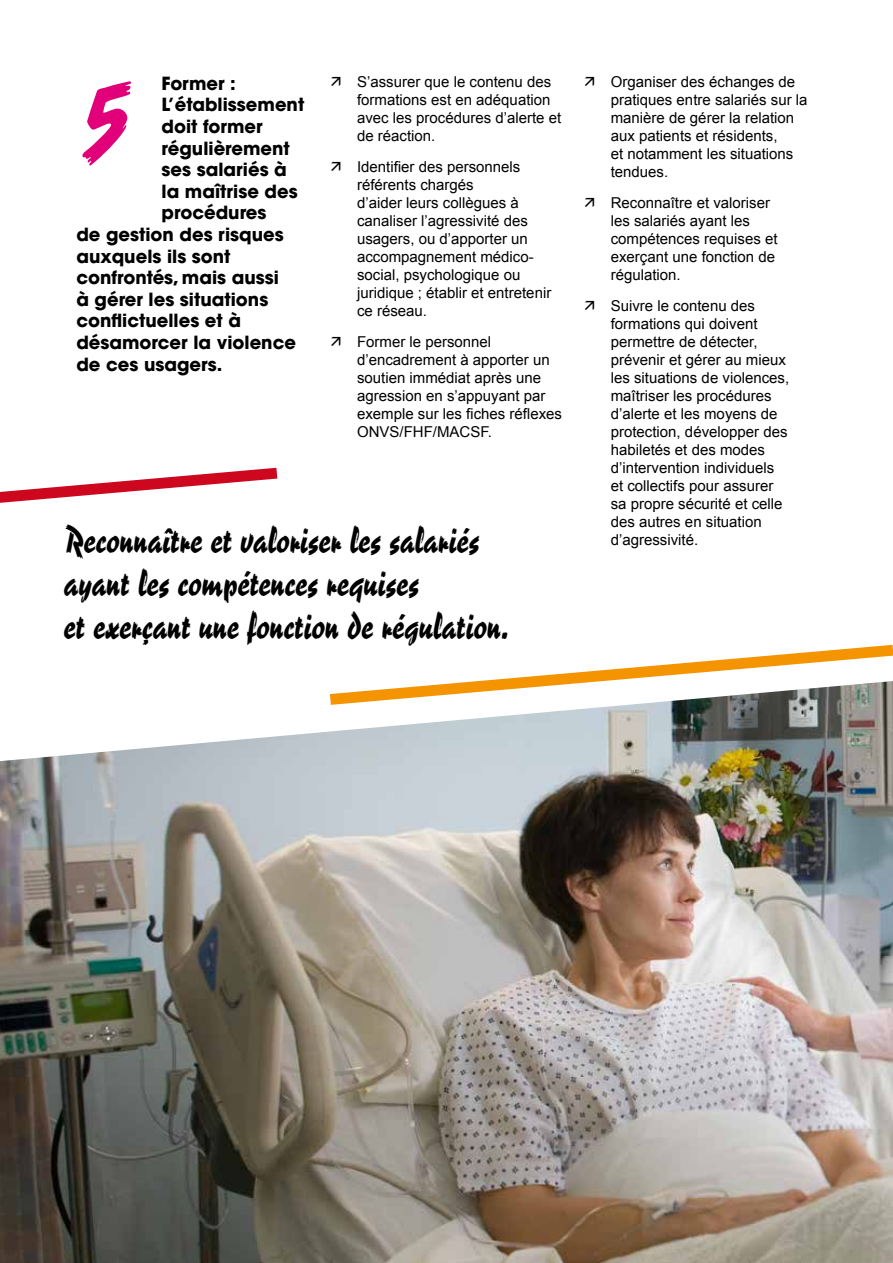
<style>
.page{position:relative;width:893px;height:1263px;background:#fff}
.page>*{position:absolute;margin:0;border:0;box-sizing:border-box;transform-origin:0 0}
.t1{font:108px "Reporter LT Std 2";color:#e2007a}
.t2{font:36px/43.2px "Reporter LT Std 2";color:#000}
.t3{font:700 18px "ITC Avant Garde Std";color:#000}
.t4{font:15px/18px "Arial";color:#000}
</style>
<div class="page">
<img style="left:0;top:761px;width:893px;height:502px">
<svg style="left:2px;top:467px;width:891px;height:294px"></svg>
<svg style="left:0;top:468px;width:277px;height:35px"></svg>
<div style="left:825px;top:0;width:68px;height:681px;background:#fff"></div>
<svg style="left:330px;top:645px;width:563px;height:60px"></svg>
<p class="t3" style="left:162px;top:72px;width:76px">Former :</p>
<p class="t3" style="left:162px;top:93px;width:144px">L’établissement</p>
<p class="t3" style="left:162px;top:115px;width:103px">doit former</p>
<p class="t3" style="left:162px;top:136px;width:130px">régulièrement</p>
<p class="t3" style="left:162px;top:158px;width:127px">ses salariés à</p>
<p class="t3" style="left:162px;top:180px;width:138px">la maîtrise des</p>
<p class="t3" style="left:162px;top:201px;width:107px">procédures</p>
<p class="t3" style="left:76px;top:223px;width:209px">de gestion des risques</p>
<p class="t3" style="left:76px;top:244px;width:156px">auxquels ils sont</p>
<p class="t3" style="left:76px;top:266px;width:204px">confrontés, mais aussi</p>
<p class="t3" style="left:76px;top:288px;width:193px">à gérer les situations</p>
<p class="t3" style="left:76px;top:309px;width:166px">conflictuelles et à</p>
<p class="t3" style="left:76px;top:331px;width:221px">désamorcer la violence</p>
<p class="t3" style="left:76px;top:352px;width:147px">de ces usagers.</p>
<h1 class="t1" style="left:77px;top:55px;width:52px">5</h1>
<p class="t4" style="left:357px;top:73px;width:206px">S’assurer que le contenu des formations est en adéquation avec les procédures d’alerte et de réaction.</p>
<p class="t4" style="left:357px;top:158px;width:196px">Identifier des personnels référents chargés<br>d’aider leurs collègues à canaliser l’agressivité des usagers, ou d’apporter un accompagnement médico&shy;social, psychologique ou juridique ; établir et entretenir ce réseau.</p>
<p class="t4" style="left:357px;top:333px;width:207px">Former le personnel d’encadrement à apporter un soutien immédiat après une agression en s’appuyant par exemple sur les fiches réflexes<br>ONVS/FHF/MACSF.</p>
<h2 class="t2" style="left:64px;top:518px;width:447px">Reconnaître et valoriser les salariés ayant les compétences requises<br>et exerçant une fonction de régulation.</h2>
<p class="t4" style="left:611px;top:73px;width:198px">Organiser des échanges de pratiques entre salariés sur la manière de gérer la relation aux patients et résidents,<br>et notamment les situations tendues.</p>
<p class="t4" style="left:611px;top:194px;width:168px">Reconnaître et valoriser les salariés ayant les compétences requises et exerçant une fonction de régulation.</p>
<p class="t4" style="left:611px;top:297px;width:180px">Suivre le contenu des formations qui doivent permettre de détecter, prévenir et gérer au mieux les situations de violences, maîtriser les procédures d’alerte et les moyens de protection, développer des habiletés et des modes d’intervention individuels et collectifs pour assurer sa propre sécurité et celle des autres en situation d’agressivité.</p>
</div>
